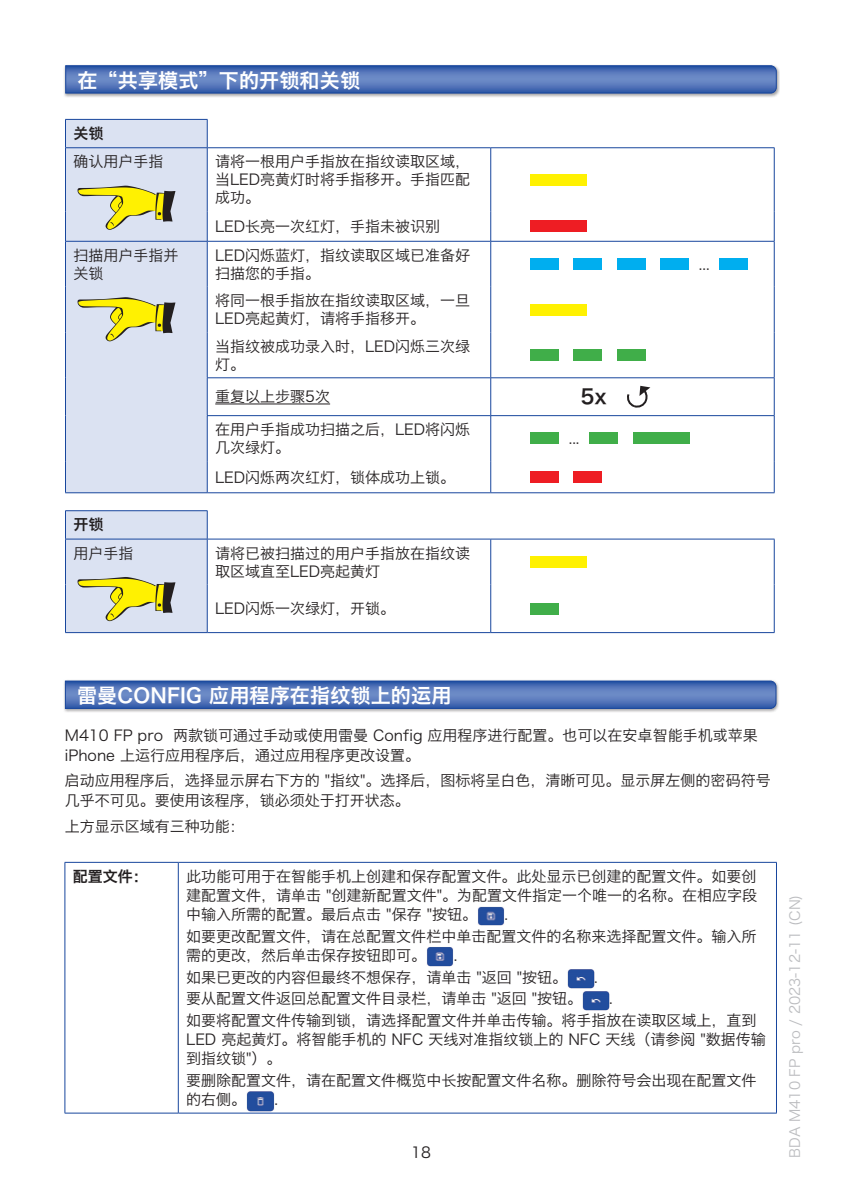
<style>
.page{position:relative;width:842px;height:1191px;background:#fff}
.page>*{position:absolute;margin:0;border:0;box-sizing:border-box;transform-origin:0 0}
.t1{font:20px "Hiragino Sans GB W6";letter-spacing:.01em;color:#fff}
.t2{font:20px "Hiragino Sans GB W6";color:#231f20}
.t3{font:15px/18px "Hiragino Sans GB W3";color:#231f20}
.t4{font:15px "Hiragino Sans GB W6";color:#231f20}
.t5{font:14px "Hiragino Sans GB W3";color:#bcbdc0}
</style>
<div class="page">
<div style="left:63px;top:64px;width:717px;height:34px;background:#231f20;opacity:.4"></div>
<svg style="left:65px;top:65px;width:712px;height:29px"></svg>
<div style="left:66px;top:120px;width:141px;height:372px;background:#dbe2f2"></div>
<svg style="left:208px;top:148px;width:566px;height:344px"></svg>
<hr style="left:65px;top:119px;width:143px;height:1px;background:#18469d">
<svg style="left:65px;top:120px;width:1px;height:27px"></svg>
<svg style="left:207px;top:120px;width:1px;height:27px"></svg>
<hr style="left:65px;top:147px;width:142px;height:1px;background:#18469d">
<hr style="left:65px;top:148px;width:1px;height:63px;background:#18469d">
<hr style="left:207px;top:147px;width:284px;height:1px;background:#18469d">
<hr style="left:207px;top:148px;width:1px;height:63px;background:#18469d">
<hr style="left:491px;top:147px;width:283px;height:1px;background:#18469d">
<hr style="left:490px;top:148px;width:1px;height:63px;background:#18469d">
<hr style="left:774px;top:148px;width:1px;height:63px;background:#18469d">
<hr style="left:65px;top:211px;width:1px;height:30px;background:#18469d">
<hr style="left:207px;top:211px;width:1px;height:30px;background:#18469d">
<hr style="left:490px;top:211px;width:1px;height:30px;background:#18469d">
<hr style="left:774px;top:211px;width:1px;height:30px;background:#18469d">
<hr style="left:65px;top:241px;width:142px;height:1px;background:#18469d">
<hr style="left:65px;top:241px;width:1px;height:46px;background:#18469d">
<hr style="left:207px;top:241px;width:284px;height:1px;background:#18469d">
<hr style="left:207px;top:241px;width:1px;height:46px;background:#18469d">
<hr style="left:491px;top:241px;width:283px;height:1px;background:#18469d">
<hr style="left:490px;top:241px;width:1px;height:46px;background:#18469d">
<hr style="left:774px;top:241px;width:1px;height:46px;background:#18469d">
<hr style="left:65px;top:287px;width:1px;height:45px;background:#18469d">
<hr style="left:207px;top:287px;width:1px;height:45px;background:#18469d">
<hr style="left:490px;top:287px;width:1px;height:45px;background:#18469d">
<hr style="left:774px;top:287px;width:1px;height:45px;background:#18469d">
<hr style="left:65px;top:332px;width:1px;height:46px;background:#18469d">
<hr style="left:207px;top:332px;width:1px;height:45px;background:#18469d">
<hr style="left:490px;top:332px;width:1px;height:45px;background:#18469d">
<hr style="left:774px;top:332px;width:1px;height:45px;background:#18469d">
<hr style="left:65px;top:378px;width:1px;height:37px;background:#18469d">
<hr style="left:207px;top:377px;width:284px;height:1px;background:#18469d">
<hr style="left:207px;top:378px;width:1px;height:37px;background:#18469d">
<hr style="left:491px;top:377px;width:283px;height:1px;background:#18469d">
<hr style="left:490px;top:378px;width:1px;height:37px;background:#18469d">
<hr style="left:774px;top:378px;width:1px;height:37px;background:#18469d">
<hr style="left:65px;top:415px;width:1px;height:46px;background:#18469d">
<hr style="left:207px;top:415px;width:284px;height:1px;background:#18469d">
<hr style="left:207px;top:416px;width:1px;height:45px;background:#18469d">
<hr style="left:491px;top:415px;width:283px;height:1px;background:#18469d">
<hr style="left:490px;top:416px;width:1px;height:45px;background:#18469d">
<hr style="left:774px;top:416px;width:1px;height:45px;background:#18469d">
<hr style="left:65px;top:461px;width:1px;height:31px;background:#18469d">
<hr style="left:207px;top:461px;width:1px;height:31px;background:#18469d">
<hr style="left:490px;top:461px;width:1px;height:31px;background:#18469d">
<hr style="left:774px;top:461px;width:1px;height:31px;background:#18469d">
<hr style="left:65px;top:492px;width:142px;height:1px;background:#18469d">
<hr style="left:207px;top:492px;width:284px;height:1px;background:#18469d">
<hr style="left:491px;top:492px;width:283px;height:1px;background:#18469d">
<svg style="left:78px;top:186px;width:97px;height:44px"></svg>
<div style="left:530px;top:174px;width:57px;height:11px;background:#fff101"></div>
<div style="left:530px;top:221px;width:57px;height:11px;background:#ee1d23"></div>
<svg style="left:78px;top:297px;width:97px;height:44px"></svg>
<div style="left:530px;top:258px;width:29px;height:12px;background:#00aeef"></div>
<div style="left:574px;top:258px;width:28px;height:12px;background:#00aeef"></div>
<div style="left:617px;top:258px;width:28px;height:12px;background:#00aeef"></div>
<div style="left:660px;top:258px;width:29px;height:12px;background:#00aeef"></div>
<div style="left:719px;top:258px;width:29px;height:12px;background:#00aeef"></div>
<div style="left:530px;top:304px;width:57px;height:11px;background:#fff101"></div>
<div style="left:530px;top:349px;width:29px;height:12px;background:#40ae49"></div>
<div style="left:574px;top:349px;width:28px;height:12px;background:#40ae49"></div>
<div style="left:617px;top:349px;width:28px;height:12px;background:#40ae49"></div>
<hr style="left:215px;top:403px;width:115px;height:1px;background:#231f20">
<svg style="left:627px;top:386px;width:23px;height:23px"></svg>
<div style="left:530px;top:433px;width:29px;height:11px;background:#40ae49"></div>
<div style="left:590px;top:433px;width:28px;height:11px;background:#40ae49"></div>
<div style="left:633px;top:433px;width:57px;height:11px;background:#40ae49"></div>
<div style="left:530px;top:471px;width:29px;height:12px;background:#ee1d23"></div>
<div style="left:574px;top:471px;width:28px;height:12px;background:#ee1d23"></div>
<svg style="left:208px;top:538px;width:566px;height:94px"></svg>
<hr style="left:65px;top:510px;width:143px;height:1px;background:#18469d">
<hr style="left:207px;top:539px;width:284px;height:1px;background:#18469d">
<hr style="left:491px;top:539px;width:283px;height:1px;background:#18469d">
<hr style="left:490px;top:539px;width:1px;height:45px;background:#18469d">
<hr style="left:774px;top:539px;width:1px;height:45px;background:#18469d">
<hr style="left:490px;top:584px;width:1px;height:48px;background:#18469d">
<hr style="left:774px;top:584px;width:1px;height:48px;background:#18469d">
<hr style="left:65px;top:632px;width:142px;height:1px;background:#18469d">
<hr style="left:207px;top:632px;width:284px;height:1px;background:#18469d">
<hr style="left:491px;top:632px;width:283px;height:1px;background:#18469d">
<svg style="left:65px;top:511px;width:143px;height:121px"></svg>
<div style="left:530px;top:556px;width:57px;height:11px;background:#fff101"></div>
<div style="left:530px;top:603px;width:29px;height:11px;background:#40ae49"></div>
<div style="left:63px;top:679px;width:716px;height:34px;background:#231f20;opacity:.4"></div>
<svg style="left:64px;top:680px;width:713px;height:29px"></svg>
<hr style="left:65px;top:862px;width:1px;height:250px;background:#18469d">
<hr style="left:65px;top:862px;width:113px;height:1px;background:#18469d">
<hr style="left:65px;top:1112px;width:113px;height:1px;background:#18469d">
<hr style="left:178px;top:862px;width:1px;height:250px;background:#18469d">
<hr style="left:178px;top:862px;width:599px;height:1px;background:#18469d">
<hr style="left:776px;top:862px;width:1px;height:250px;background:#18469d">
<hr style="left:178px;top:1112px;width:599px;height:1px;background:#18469d">
<img style="left:478px;top:906px;width:26px;height:20px">
<img style="left:427px;top:947px;width:26px;height:19px">
<img style="left:567px;top:969px;width:27px;height:19px">
<img style="left:582px;top:991px;width:27px;height:19px">
<img style="left:246px;top:1091px;width:28px;height:20px">
<h1 class="t1" style="left:77px;top:67px;width:284px">在“共享模式”下的开锁和关锁</h1>
<p class="t4" style="left:73px;top:124px;width:31px">关锁</p>
<p class="t3" style="left:73px;top:152px;width:91px">确认用户手指</p>
<p class="t3" style="left:215px;top:152px;width:257px;text-align:justify">请将一根用户手指放在指纹读取区域，当LED亮黄灯时将手指移开。手指匹配成功。</p>
<p class="t3" style="left:215px;top:217px;width:227px">LED长亮一次红灯，手指未被识别</p>
<p class="t3" style="left:73px;top:246px;width:106px">扫描用户手指并关锁</p>
<p class="t3" style="left:215px;top:246px;width:257px">LED闪烁蓝灯，指纹读取区域已准备好扫描您的手指。</p>
<p class="t3" style="left:215px;top:291px;width:256px">将同一根手指放在指纹读取区域，一旦<br>LED亮起黄灯，请将手指移开。</p>
<p class="t3" style="left:215px;top:337px;width:257px">当指纹被成功录入时，LED闪烁三次绿灯。</p>
<p class="t3" style="left:215px;top:387px;width:116px">重复以上步骤5次</p>
<h1 class="t2" style="left:580px;top:383px;width:28px">5x</h1>
<p class="t3" style="left:215px;top:420px;width:257px">在用户手指成功扫描之后，LED将闪烁几次绿灯。</p>
<p class="t3" style="left:569px;top:429px;width:12px">...</p>
<p class="t3" style="left:215px;top:468px;width:242px">LED闪烁两次红灯，锁体成功上锁。</p>
<p class="t4" style="left:73px;top:515px;width:31px">开锁</p>
<p class="t3" style="left:73px;top:543px;width:61px">用户手指</p>
<p class="t3" style="left:215px;top:543px;width:256px">请将已被扫描过的用户手指放在指纹读取区域直至LED亮起黄灯</p>
<p class="t3" style="left:215px;top:599px;width:182px">LED闪烁一次绿灯，开锁。</p>
<p class="t3" style="left:699px;top:255px;width:12px">...</p>
<h1 class="t1" style="left:77px;top:682px;width:376px">雷曼CONFIG 应用程序在指纹锁上的运用</h1>
<p class="t3" style="left:65px;top:725px;width:694px;line-height:20px">M410 FP pro 两款锁可通过手动或使用雷曼 Config 应用程序进行配置。也可以在安卓智能手机或苹果iPhone 上运行应用程序后，通过应用程序更改设置。</p>
<p class="t3" style="left:65px;top:770px;width:707px;line-height:20px">启动应用程序后，选择显示屏右下方的 "指纹"。选择后，图标将呈白色，清晰可见。显示屏左侧的密码符号几乎不可见。要使用该程序，锁必须处于打开状态。</p>
<p class="t3" style="left:65px;top:817px;width:181px">上方显示区域有三种功能：</p>
<p class="t4" style="left:73px;top:866px;width:76px">配置文件：</p>
<p class="t3" style="left:186px;top:866px;width:572px;line-height:19px;text-align:justify">此功能可用于在智能手机上创建和保存配置文件。此处显示已创建的配置文件。如要创建配置文件，请单击 "创建新配置文件"。为配置文件指定一个唯一的名称。在相应字段中输入所需的配置。最后点击 "保存 "按钮。</p>
<p class="t3" style="left:186px;top:903px;width:571px;line-height:21.8px;text-indent:318px">.<br>如要更改配置文件，请在总配置文件栏中单击配置文件的名称来选择配置文件。输入所</p>
<p class="t3" style="left:186px;top:945px;width:241px">需的更改，然后单击保存按钮即可。</p>
<p class="t3" style="left:186px;top:944px;width:382px;line-height:21.8px;text-indent:267px">.<br>如果已更改的内容但最终不想保存，请单击 "返回 "按钮。</p>
<p class="t3" style="left:594px;top:967px;width:5px">.</p>
<p class="t3" style="left:186px;top:989px;width:397px">要从配置文件返回总配置文件目录栏，请单击 "返回 "按钮。</p>
<p class="t3" style="left:186px;top:987px;width:571px;line-height:21.8px;text-indent:423px">.<br>如要将配置文件传输到锁，请选择配置文件并单击传输。将手指放在读取区域上，直到</p>
<p class="t3" style="left:186px;top:1029px;width:581px;line-height:19px">LED 亮起黄灯。将智能手机的 NFC 天线对准指纹锁上的 NFC 天线（请参阅 "数据传输到指纹锁"）。</p>
<p class="t3" style="left:186px;top:1070px;width:571px;line-height:19px">要删除配置文件，请在配置文件概览中长按配置文件名称。删除符号会出现在配置文件的右侧。</p>
<p class="t3" style="left:274px;top:1090px;width:5px">.</p>
<p class="t3" style="left:411px;top:1142px;width:21px">18</p>
<p class="t5" style="left:786px;top:1157px;width:265px;rotate:-90deg">BDA M410 FP pro / 2023-12-11 (CN)</p>
</div>
